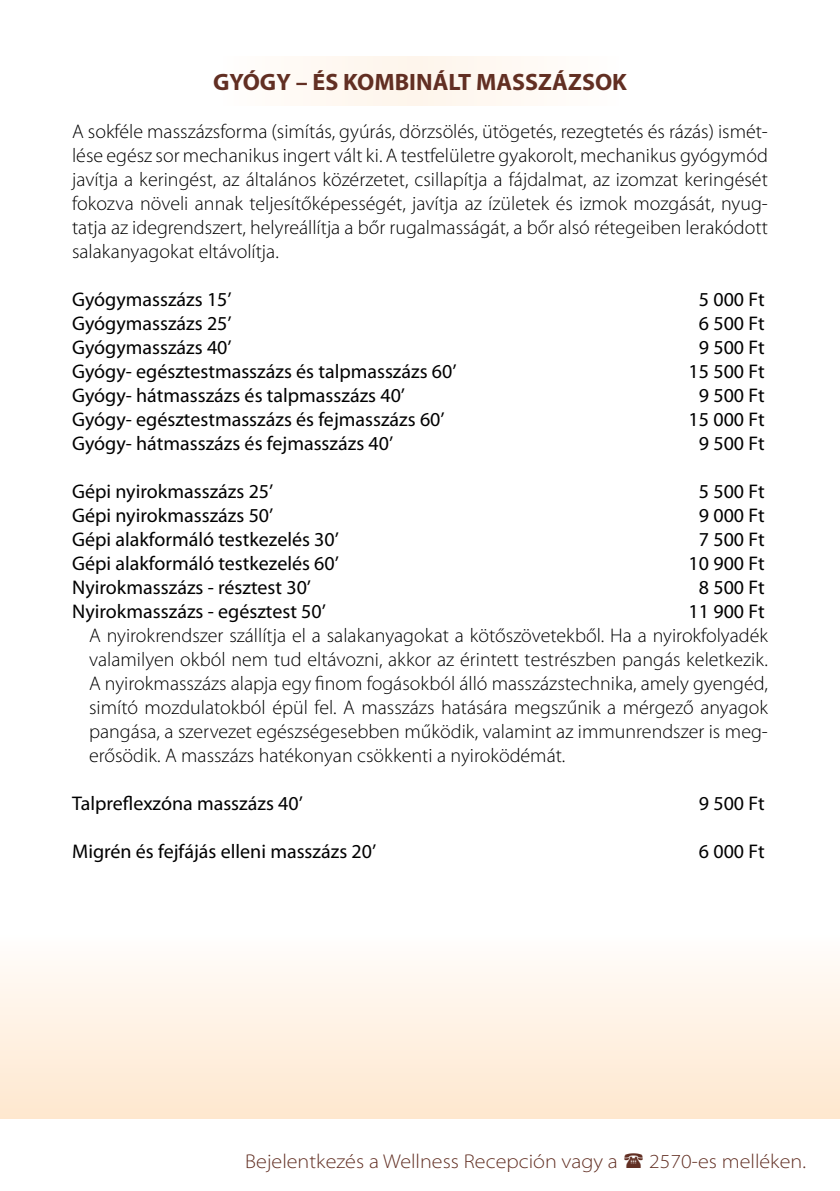
<style>
.page{position:relative;width:840px;height:1191px;background:#fff}
.page>*{position:absolute;margin:0;border:0;box-sizing:border-box;transform-origin:0 0}
.t1{font:700 23.8px "Myriad Pro";color:#622f23}
.t2{font:300 semi-expanded 20px "Myriad Pro";color:#622f23}
.t3{font:300 19.8px/24px "Myriad Pro";color:#000;text-align:justify}
.t4{font:19.8px "Myriad Pro";color:#000}
</style>
<div class="page">
<div style="left:0;top:935px;width:839px;height:184px;background:linear-gradient(to bottom,#fffdfc,#fee7ce)"></div>
<div style="left:221px;top:57px;width:397px;height:49px;background:#fff9f3"></div>
<p class="t1" style="left:213px;top:66px;width:415px">GYÓGY – ÉS KOMBINÁLT MASSZÁZSOK</p>
<p class="t3" style="left:72px;top:119px;width:697px">A sokféle masszázsforma (simítás, gyúrás, dörzsölés, ütögetés, rezegtetés és rázás) ismét&shy;lése egész sor mechanikus ingert vált ki. A testfelületre gyakorolt, mechanikus gyógymód javítja a keringést, az általános közérzetet, csillapítja a fájdalmat, az izomzat keringését fokozva növeli annak teljesítőképességét, javítja az ízületek és izmok mozgását, nyug&shy;tatja az idegrendszert, helyreállítja a bőr rugalmasságát, a bőr alsó rétegeiben lerakódott salakanyagokat eltávolítja.</p>
<p class="t4" style="left:72px;top:287px;width:161px">Gyógymasszázs 15’</p>
<p class="t4" style="left:698px;top:287px;width:67px">5 000 Ft</p>
<p class="t4" style="left:72px;top:311px;width:161px">Gyógymasszázs 25’</p>
<p class="t4" style="left:698px;top:311px;width:67px">6 500 Ft</p>
<p class="t4" style="left:72px;top:335px;width:161px">Gyógymasszázs 40’</p>
<p class="t4" style="left:698px;top:335px;width:67px">9 500 Ft</p>
<p class="t4" style="left:72px;top:359px;width:386px">Gyógy- egésztestmasszázs és talpmasszázs 60’</p>
<p class="t4" style="left:688px;top:359px;width:78px">15 500 Ft</p>
<p class="t4" style="left:72px;top:383px;width:334px">Gyógy- hátmasszázs és talpmasszázs 40’</p>
<p class="t4" style="left:698px;top:383px;width:67px">9 500 Ft</p>
<p class="t4" style="left:72px;top:407px;width:374px">Gyógy- egésztestmasszázs és fejmasszázs 60’</p>
<p class="t4" style="left:688px;top:407px;width:78px">15 000 Ft</p>
<p class="t4" style="left:72px;top:431px;width:322px">Gyógy- hátmasszázs és fejmasszázs 40’</p>
<p class="t4" style="left:698px;top:431px;width:67px">9 500 Ft</p>
<p class="t4" style="left:72px;top:479px;width:203px">Gépi nyirokmasszázs 25’</p>
<p class="t4" style="left:698px;top:479px;width:67px">5 500 Ft</p>
<p class="t4" style="left:72px;top:503px;width:203px">Gépi nyirokmasszázs 50’</p>
<p class="t4" style="left:698px;top:503px;width:67px">9 000 Ft</p>
<p class="t4" style="left:72px;top:527px;width:268px">Gépi alakformáló testkezelés 30’</p>
<p class="t4" style="left:698px;top:527px;width:67px">7 500 Ft</p>
<p class="t4" style="left:72px;top:551px;width:268px">Gépi alakformáló testkezelés 60’</p>
<p class="t4" style="left:688px;top:551px;width:78px">10 900 Ft</p>
<p class="t4" style="left:72px;top:575px;width:240px">Nyirokmasszázs - résztest 30’</p>
<p class="t4" style="left:698px;top:575px;width:67px">8 500 Ft</p>
<p class="t4" style="left:72px;top:599px;width:255px">Nyirokmasszázs - egésztest 50’</p>
<p class="t4" style="left:688px;top:599px;width:78px">11 900 Ft</p>
<p class="t3" style="left:89px;top:623px;width:680px">A nyirokrendszer szállítja el a salakanyagokat a kötőszövetekből. Ha a nyirokfolyadék valamilyen okból nem tud eltávozni, akkor az érintett testrészben pangás keletkezik.<br>A nyirokmasszázs alapja egy finom fogásokból álló masszázstechnika, amely gyengéd, simító mozdulatokból épül fel. A masszázs hatására megszűnik a mérgező anyagok pangása, a szervezet egészségesebben működik, valamint az immunrendszer is meg&shy;erősödik. A masszázs hatékonyan csökkenti a nyiroködémát.</p>
<p class="t4" style="left:72px;top:791px;width:232px">Talpreflexzóna masszázs 40’</p>
<p class="t4" style="left:698px;top:791px;width:67px">9 500 Ft</p>
<p class="t4" style="left:72px;top:839px;width:305px">Migrén és fejfájás elleni masszázs 20’</p>
<p class="t4" style="left:698px;top:839px;width:67px">6 000 Ft</p>
<p class="t2" style="left:245px;top:1149px;width:374px">Bejelentkezés a Wellness Recepción vagy a</p>
<p class="t2" style="left:649px;top:1149px;width:158px">2570-es melléken.</p>
</div>
